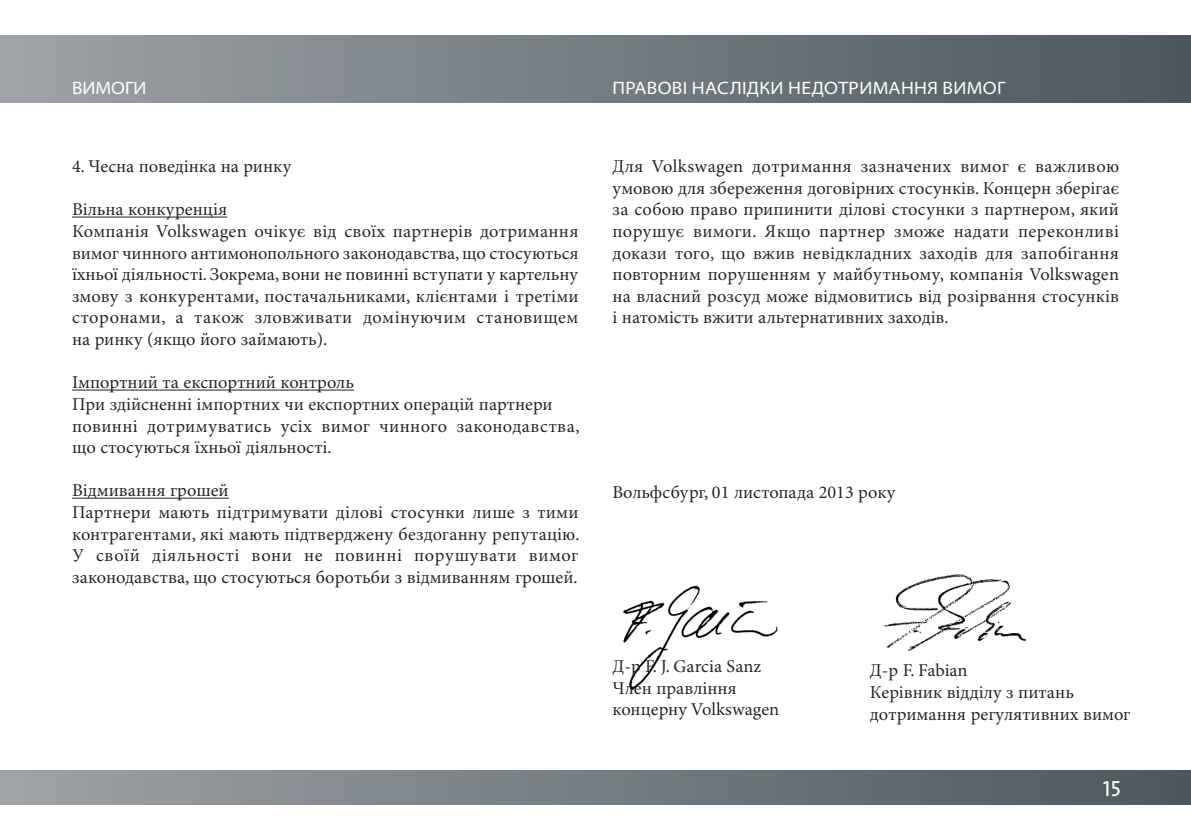
<style>
.page{position:relative;width:1191px;height:840px;background:#fff}
.page>*{position:absolute;margin:0;border:0;box-sizing:border-box;transform-origin:0 0}
.t1{font:22px "The Sans Caps";color:#fff}
.t2{font:18px/21.6px "Minion Pro";color:#231f20;text-align:justify}
.t3{font:18px/21.6px "Minion Pro";letter-spacing:.02em;color:#231f20}
.hed1_9{font:semi-expanded 18px "Myriad Pro";letter-spacing:.02em;color:#fff}
</style>
<div class="page">
<div style="left:0;top:35px;width:1191px;height:67px;background:linear-gradient(to right,#9ea2a7,#4a575e)"></div>
<div style="left:0;top:769px;width:1191px;height:35px;background:linear-gradient(to right,#9ea2a7,#4a575e)"></div>
<hr style="left:72px;top:216px;width:155px;height:1px;background:#231f20">
<hr style="left:72px;top:389px;width:282px;height:1px;background:#231f20">
<hr style="left:72px;top:497px;width:157px;height:1px;background:#231f20">
<img style="left:623px;top:585px;width:155px;height:104px">
<img style="left:884px;top:574px;width:143px;height:77px">
<p class="hed1_9" style="left:72px;top:78px;width:76px">ВИМОГИ</p>
<p class="t2" style="left:72px;top:156px;width:221px">4. Чесна поведінка на ринку</p>
<p class="t2" style="left:72px;top:199px;width:157px">Вільна конкуренція</p>
<p class="t2" style="left:72px;top:221px;width:508px">Компанія Volkswagen очікує від своїх партнерів дотримання вимог чинного антимонопольного законодавства, що стосуються їхньої діяльності. Зокрема, вони не повинні вступати у картельну змову з конкурентами, постачальниками, клієнтами і третіми сторонами, а також зловживати домінуючим становищем на ринку (якщо його займають).</p>
<p class="t2" style="left:72px;top:372px;width:283px">Імпортний та експортний контроль</p>
<p class="t2" style="left:72px;top:393px;width:482px">При здійсненні імпортних чи експортних операцій партнери</p>
<p class="t3" style="left:72px;top:415px;width:509px">повинні дотримуватись усіх вимог чинного законодавства, що стосуються їхньої діяльності.</p>
<p class="t2" style="left:72px;top:480px;width:158px">Відмивання грошей</p>
<p class="t2" style="left:72px;top:501px;width:509px">Партнери мають підтримувати ділові стосунки лише з тими контрагентами, які мають підтверджену бездоганну репутацію.<br>У своїй діяльності вони не повинні порушувати вимог законодавства, що стосуються боротьби з відмиванням грошей.</p>
<p class="hed1_9" style="left:612px;top:78px;width:394px">ПРАВОВІ НАСЛІДКИ НЕДОТРИМАННЯ ВИМОГ</p>
<p class="t2" style="left:612px;top:156px;width:508px">Для Volkswagen дотримання зазначених вимог є важливою умовою для збереження договірних стосунків. Концерн зберігає за собою право припинити ділові стосунки з партнером, який порушує вимоги. Якщо партнер зможе надати переконливі докази того, що вжив невідкладних заходів для запобігання повторним порушенням у майбутньому, компанія Volkswagen на власний розсуд може відмовитись від розірвання стосунків і натомість вжити альтернативних заходів.</p>
<p class="t2" style="left:612px;top:481px;width:285px">Вольфсбург, 01 листопада 2013 року</p>
<p class="t2" style="left:612px;top:655px;width:150px">Д-р F. J. Garcia Sanz</p>
<p class="t2" style="left:612px;top:677px;width:126px">Член правління</p>
<p class="t2" style="left:612px;top:698px;width:168px">концерну Volkswagen</p>
<p class="t2" style="left:870px;top:660px;width:99px">Д-р F. Fabian</p>
<p class="t2" style="left:870px;top:681px;width:262px">Керівник відділу з питань дотримання регулятивних вимог</p>
<p class="t1" style="left:1102px;top:769px;width:20px">15</p>
</div>
